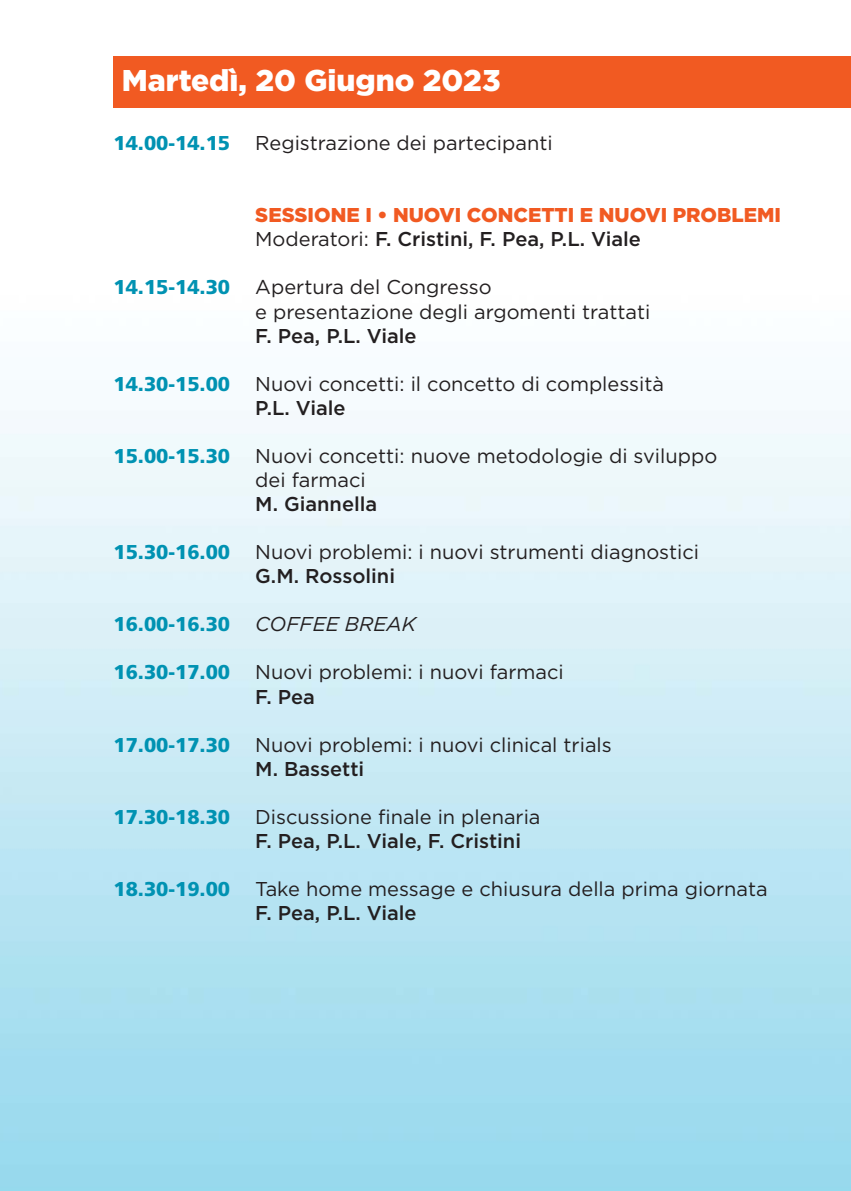
<style>
.page{position:relative;width:851px;height:1191px;background:#fff}
.page>*{position:absolute;margin:0;border:0;box-sizing:border-box;transform-origin:0 0}
.t1{font:900 30px "Gotham";color:#fff}
.t2{font:20px/24.2px "Gotham";color:#231f20}
.t3{font:900 20px "Frutiger";color:#0092b2}
.t4{font:500 20px "Gotham";color:#231f20}
.t5{font:900 20px/24px "Gotham";color:#f15a22}
.t6{font:italic 20px "Gotham";color:#231f20}
.s1{font-weight:400;color:#231f20}
.s2{font-weight:500;color:#231f20}
</style>
<div class="page">
<img style="left:0;top:56px;width:850px;height:1135px">
<div style="left:113px;top:57px;width:737px;height:51px;background:#f15a22"></div>
<h1 class="t1" style="left:122px;top:69px;width:380px">Martedì, 20 Giugno 2023</h1>
<p class="t3" style="left:113px;top:135px;width:118px">14.00-14.15</p>
<p class="t2" style="left:255px;top:132px;width:299px">Registrazione dei partecipanti</p>
<p class="t5" style="left:255px;top:205px;width:527px">SESSIONE I • NUOVI CONCETTI E NUOVI PROBLEMI<br><span class="s1">Moderatori:</span> <span class="s2">F. Cristini, F. Pea, P.L. Viale</span></p>
<p class="t3" style="left:113px;top:279px;width:118px">14.15-14.30</p>
<p class="t2" style="left:255px;top:276px;width:396px">Apertura del Congresso<br>e presentazione degli argomenti trattati</p>
<p class="t4" style="left:255px;top:328px;width:163px">F. Pea, P.L. Viale</p>
<p class="t3" style="left:113px;top:375px;width:118px">14.30-15.00</p>
<p class="t2" style="left:255px;top:373px;width:410px">Nuovi concetti: il concetto di complessità</p>
<p class="t4" style="left:255px;top:400px;width:92px">P.L. Viale</p>
<p class="t3" style="left:113px;top:448px;width:118px">15.00-15.30</p>
<p class="t2" style="left:255px;top:445px;width:463px">Nuovi concetti: nuove metodologie di sviluppo dei farmaci</p>
<p class="t4" style="left:255px;top:496px;width:123px">M. Giannella</p>
<p class="t3" style="left:113px;top:544px;width:118px">15.30-16.00</p>
<p class="t2" style="left:255px;top:541px;width:445px">Nuovi problemi: i nuovi strumenti diagnostici</p>
<p class="t4" style="left:255px;top:568px;width:141px">G.M. Rossolini</p>
<p class="t3" style="left:113px;top:616px;width:118px">16.00-16.30</p>
<p class="t6" style="left:255px;top:617px;width:162px">COFFEE BREAK</p>
<p class="t3" style="left:113px;top:664px;width:118px">16.30-17.00</p>
<p class="t2" style="left:255px;top:661px;width:310px">Nuovi problemi: i nuovi farmaci</p>
<p class="t4" style="left:255px;top:689px;width:61px">F. Pea</p>
<p class="t3" style="left:113px;top:736px;width:118px">17.00-17.30</p>
<p class="t2" style="left:255px;top:734px;width:358px">Nuovi problemi: i nuovi clinical trials</p>
<p class="t4" style="left:255px;top:761px;width:110px">M. Bassetti</p>
<p class="t3" style="left:113px;top:809px;width:118px">17.30-18.30</p>
<p class="t2" style="left:255px;top:806px;width:287px">Discussione finale in plenaria</p>
<p class="t4" style="left:255px;top:833px;width:267px">F. Pea, P.L. Viale, F. Cristini</p>
<p class="t3" style="left:113px;top:881px;width:118px">18.30-19.00</p>
<p class="t2" style="left:255px;top:878px;width:514px">Take home message e chiusura della prima giornata</p>
<p class="t4" style="left:255px;top:905px;width:163px">F. Pea, P.L. Viale</p>
</div>
